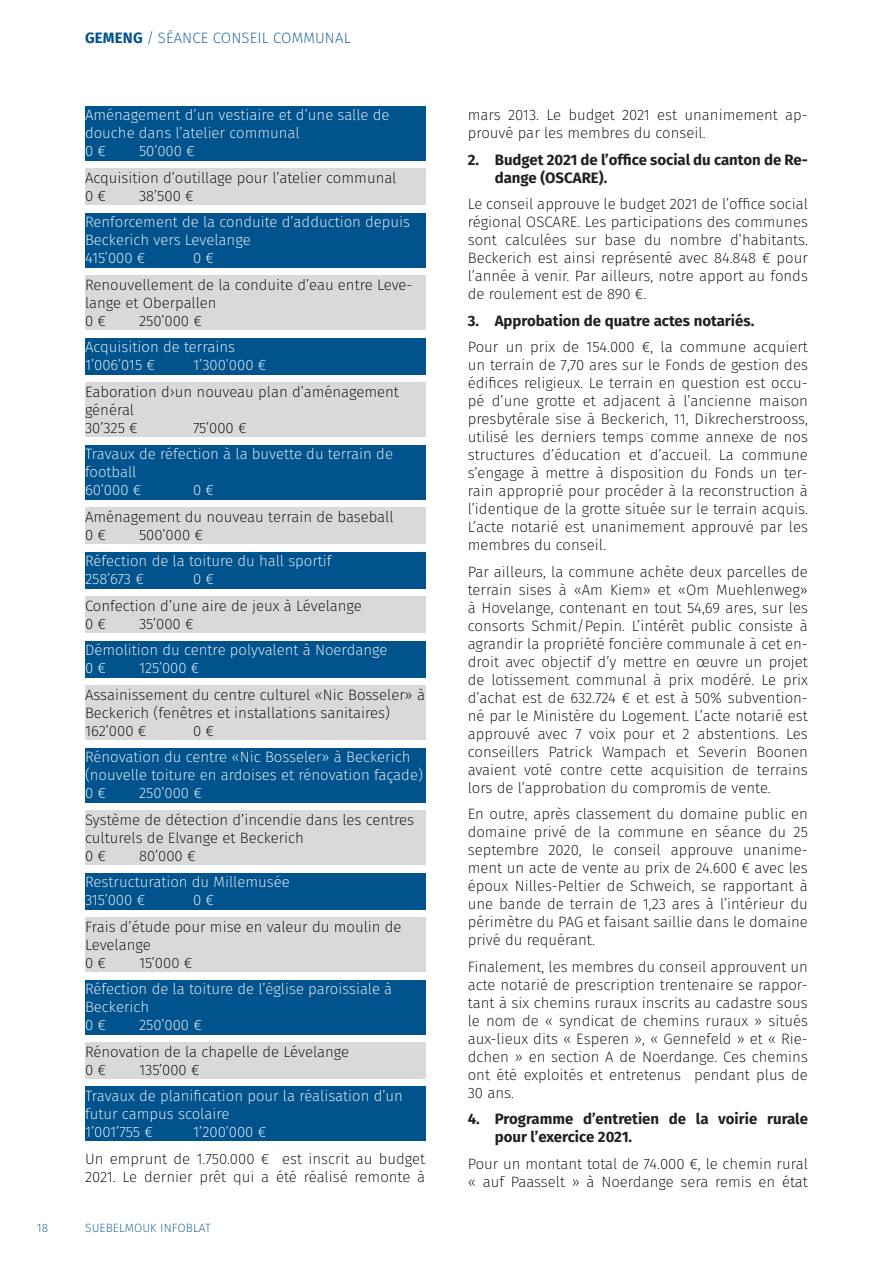
<style>
.page{position:relative;width:893px;height:1263px;background:#fff}
.page>*{position:absolute;margin:0;border:0;box-sizing:border-box;transform-origin:0 0}
.t1{font:200 15px/18px "Fira Sans";color:#000}
.t2{font:200 15px/18px "Fira Sans";color:#fff}
.t3{font:700 15px/18px "Fira Sans";color:#231f20}
.t4{font:200 15px "Fira Sans";letter-spacing:.01em;color:#00538d}
.t5{font:200 12px "Fira Sans";letter-spacing:.01em;color:#00538d}
.s1{font-weight:700}
</style>
<div class="page">
<div style="left:85px;top:106px;width:340px;height:54px;background:#00538d"></div>
<div style="left:85px;top:169px;width:340px;height:36px;background:#d9d9d9"></div>
<div style="left:85px;top:213px;width:340px;height:54px;background:#00538d"></div>
<div style="left:85px;top:276px;width:340px;height:54px;background:#d9d9d9"></div>
<div style="left:85px;top:338px;width:340px;height:36px;background:#00538d"></div>
<div style="left:85px;top:383px;width:340px;height:54px;background:#d9d9d9"></div>
<div style="left:85px;top:445px;width:340px;height:54px;background:#00538d"></div>
<div style="left:85px;top:508px;width:340px;height:36px;background:#d9d9d9"></div>
<div style="left:85px;top:552px;width:340px;height:36px;background:#00538d"></div>
<div style="left:85px;top:597px;width:340px;height:36px;background:#d9d9d9"></div>
<div style="left:85px;top:641px;width:340px;height:36px;background:#00538d"></div>
<div style="left:85px;top:686px;width:340px;height:54px;background:#d9d9d9"></div>
<div style="left:85px;top:748px;width:340px;height:54px;background:#00538d"></div>
<div style="left:85px;top:810px;width:340px;height:54px;background:#d9d9d9"></div>
<div style="left:85px;top:873px;width:340px;height:36px;background:#00538d"></div>
<div style="left:85px;top:917px;width:340px;height:54px;background:#d9d9d9"></div>
<div style="left:85px;top:980px;width:340px;height:54px;background:#00538d"></div>
<div style="left:85px;top:1042px;width:340px;height:36px;background:#d9d9d9"></div>
<div style="left:85px;top:1087px;width:340px;height:54px;background:#00538d"></div>
<p class="t4" style="left:85px;top:27px;width:267px"><span class="s1">GEMENG</span> / SÉANCE CONSEIL COMMUNAL</p>
<p class="t2" style="left:85px;top:106px;width:306px">Aménagement d’un vestiaire et d’une salle de douche dans l’atelier communal<br>0 €</p>
<p class="t2" style="left:139px;top:142px;width:57px">50’000 €</p>
<p class="t1" style="left:85px;top:169px;width:313px">Acquisition d’outillage pour l’atelier communal<br>0 €</p>
<p class="t1" style="left:139px;top:187px;width:56px">38’500 €</p>
<p class="t2" style="left:85px;top:213px;width:327px">Renforcement de la conduite d’adduction depuis<br>Beckerich vers Levelange<br>415’000 €</p>
<p class="t2" style="left:193px;top:249px;width:23px">0 €</p>
<p class="t1" style="left:85px;top:275px;width:329px">Renouvellement de la conduite d’eau entre Leve&shy;lange et Oberpallen<br>0 €</p>
<p class="t1" style="left:139px;top:311px;width:64px">250’000 €</p>
<p class="t2" style="left:85px;top:338px;width:152px">Acquisition de terrains<br>1’006’015 €</p>
<p class="t2" style="left:193px;top:356px;width:75px">1’300’000 €</p>
<p class="t1" style="left:85px;top:382px;width:315px">Eaboration d›un nouveau plan d’aménagement général<br>30’325 €</p>
<p class="t1" style="left:193px;top:418px;width:55px">75’000 €</p>
<p class="t2" style="left:85px;top:445px;width:309px">Travaux de réfection à la buvette du terrain de football<br>60’000 €</p>
<p class="t2" style="left:193px;top:481px;width:23px">0 €</p>
<p class="t1" style="left:85px;top:507px;width:310px">Aménagement du nouveau terrain de baseball<br>0 €</p>
<p class="t1" style="left:139px;top:525px;width:65px">500’000 €</p>
<p class="t2" style="left:85px;top:552px;width:248px">Réfection de la toiture du hall sportif<br>258’673 €</p>
<p class="t2" style="left:193px;top:570px;width:23px">0 €</p>
<p class="t1" style="left:85px;top:596px;width:278px">Confection d’une aire de jeux à Lévelange<br>0 €</p>
<p class="t1" style="left:139px;top:614px;width:56px">35’000 €</p>
<p class="t2" style="left:85px;top:641px;width:304px">Démolition du centre polyvalent à Noerdange<br>0 €</p>
<p class="t2" style="left:139px;top:659px;width:62px">125’000 €</p>
<p class="t1" style="left:85px;top:685px;width:341px">Assainissement du centre culturel «Nic Bosseler» à<br>Beckerich (fenêtres et installations sanitaires)<br>162’000 €</p>
<p class="t1" style="left:193px;top:721px;width:23px">0 €</p>
<p class="t2" style="left:85px;top:748px;width:339px">Rénovation du centre «Nic Bosseler» à Beckerich (nouvelle toiture en ardoises et rénovation façade)<br>0 €</p>
<p class="t2" style="left:139px;top:784px;width:64px">250’000 €</p>
<p class="t1" style="left:85px;top:810px;width:331px">Système de détection d’incendie dans les centres culturels de Elvange et Beckerich<br>0 €</p>
<p class="t1" style="left:139px;top:846px;width:58px">80’000 €</p>
<p class="t2" style="left:85px;top:873px;width:206px">Restructuration du Millemusée<br>315’000 €</p>
<p class="t2" style="left:193px;top:891px;width:23px">0 €</p>
<p class="t1" style="left:85px;top:917px;width:318px">Frais d’étude pour mise en valeur du moulin de<br>Levelange<br>0 €</p>
<p class="t1" style="left:139px;top:953px;width:55px">15’000 €</p>
<p class="t2" style="left:85px;top:980px;width:309px">Réfection de la toiture de l’église paroissiale à<br>Beckerich<br>0 €</p>
<p class="t2" style="left:139px;top:1016px;width:64px">250’000 €</p>
<p class="t1" style="left:85px;top:1042px;width:266px">Rénovation de la chapelle de Lévelange<br>0 €</p>
<p class="t1" style="left:139px;top:1060px;width:62px">135’000 €</p>
<p class="t2" style="left:85px;top:1087px;width:319px">Travaux de planification pour la réalisation d’un futur campus scolaire<br>1’001’755 €</p>
<p class="t2" style="left:193px;top:1123px;width:75px">1’200’000 €</p>
<p class="t1" style="left:85px;top:1149px;width:342px">Un emprunt de 1.750.000 € est inscrit au budget<br>2021. Le dernier prêt qui a été réalisé remonte à</p>
<p class="t5" style="left:37px;top:1219px;width:13px">18</p>
<p class="t5" style="left:85px;top:1219px;width:127px">SUEBELMOUK INFOBLAT</p>
<p class="t1" style="left:468px;top:106px;width:342px">mars 2013. Le budget 2021 est unanimement ap&shy;prouvé par les membres du conseil.</p>
<p class="t3" style="left:495px;top:150px;width:315px;text-indent:-27px">2. Budget 2021 de l’office social du canton de Re&shy;dange (OSCARE).</p>
<p class="t1" style="left:468px;top:195px;width:342px;text-align:justify">Le conseil approuve le budget 2021 de l’office social régional OSCARE. Les participations des communes sont calculées sur base du nombre d’habitants.<br>Beckerich est ainsi représenté avec 84.848 € pour l’année à venir. Par ailleurs, notre apport au fonds de roulement est de 890 €.</p>
<p class="t3" style="left:468px;top:311px;width:288px">3. Approbation de quatre actes notariés.</p>
<p class="t1" style="left:468px;top:338px;width:342px;text-align:justify">Pour un prix de 154.000 €, la commune acquiert un terrain de 7,70 ares sur le Fonds de gestion des édifices religieux. Le terrain en question est occu&shy;pé d’une grotte et adjacent à l’ancienne maison presbytérale sise à Beckerich, 11, Dikrecherstrooss, utilisé les derniers temps comme annexe de nos structures d’éducation et d’accueil. La commune s’engage à mettre à disposition du Fonds un ter&shy;rain approprié pour procéder à la reconstruction à l’identique de la grotte située sur le terrain acquis.<br>L’acte notarié est unanimement approuvé par les membres du conseil.</p>
<p class="t1" style="left:468px;top:563px;width:342px;text-align:justify">Par ailleurs, la commune achète deux parcelles de terrain sises à «Am Kiem» et «Om Muehlenweg» à Hovelange, contenant en tout 54,69 ares, sur les consorts Schmit/Pepin. L’intérêt public consiste à agrandir la propriété foncière communale à cet en&shy;droit avec objectif d’y mettre en œuvre un projet de lotissement communal à prix modéré. Le prix d’achat est de 632.724 € et est à 50% subvention&shy;né par le Ministère du Logement. L’acte notarié est approuvé avec 7 voix pour et 2 abstentions. Les conseillers Patrick Wampach et Severin Boonen avaient voté contre cette acquisition de terrains lors de l’approbation du compromis de vente.</p>
<p class="t1" style="left:468px;top:805px;width:342px;text-align:justify">En outre, après classement du domaine public en domaine privé de la commune en séance du 25 septembre 2020, le conseil approuve unanime&shy;ment un acte de vente au prix de 24.600 € avec les époux Nilles-Peltier de Schweich, se rapportant à une bande de terrain de 1,23 ares à l’intérieur du périmètre du PAG et faisant saillie dans le domaine privé du requérant.</p>
<p class="t1" style="left:468px;top:957px;width:342px;text-align:justify">Finalement, les membres du conseil approuvent un acte notarié de prescription trentenaire se rappor&shy;tant à six chemins ruraux inscrits au cadastre sous le nom de « syndicat de chemins ruraux » situés aux-lieux dits « Esperen », « Gennefeld » et « Rie&shy;dchen » en section A de Noerdange. Ces chemins ont été exploités et entretenus pendant plus de 30 ans.</p>
<p class="t3" style="left:495px;top:1109px;width:315px;text-indent:-27px">4. Programme d’entretien de la voirie rurale pour l’exercice 2021.</p>
<p class="t1" style="left:468px;top:1154px;width:342px">Pour un montant total de 74.000 €, le chemin rural « auf Paasselt » à Noerdange sera remis en état</p>
</div>
